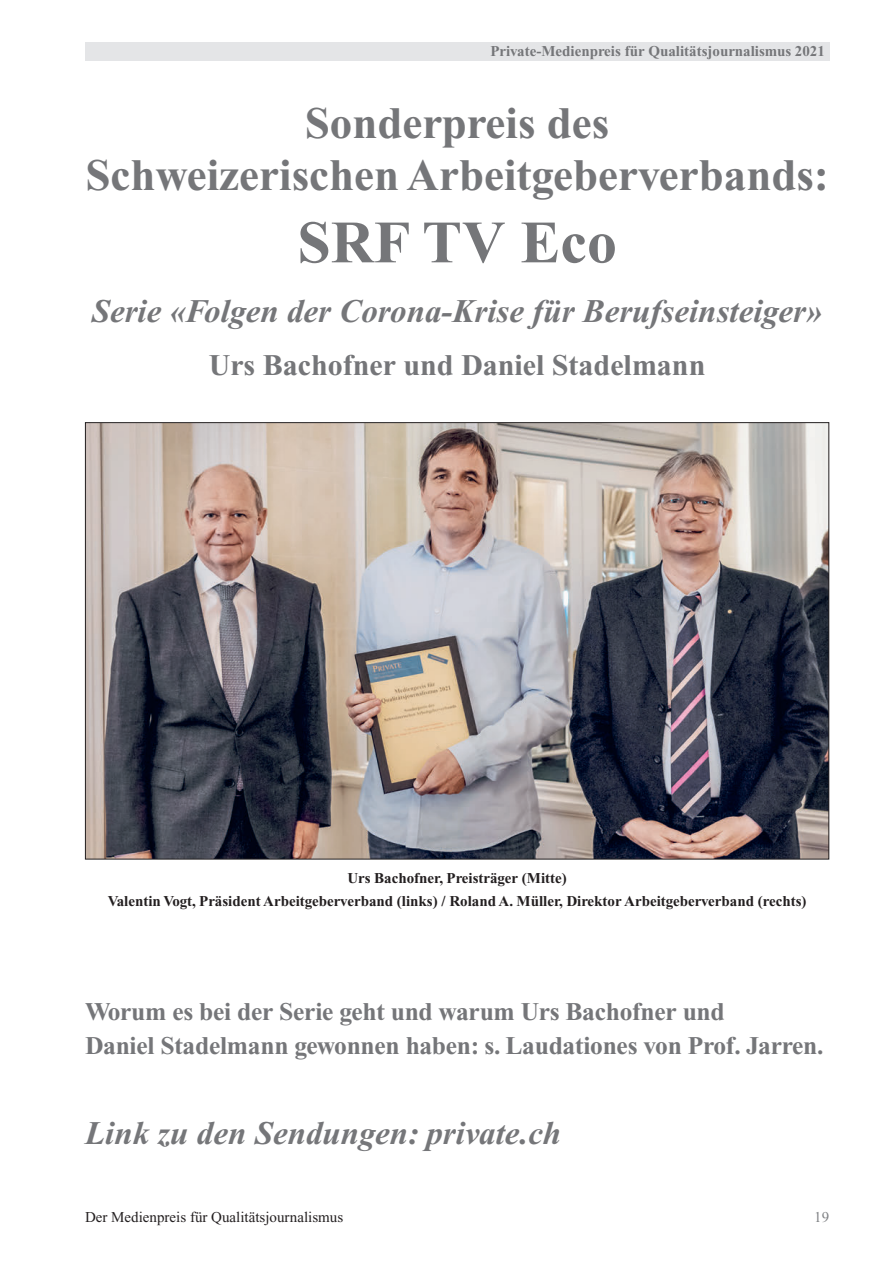
<style>
.page{position:relative;width:893px;height:1263px;background:#fff}
.page>*{position:absolute;margin:0;border:0;box-sizing:border-box;transform-origin:0 0}
.t1{font:700 60px "Times New Roman PS Std";color:#757679}
.t2{font:700 45px/52.5px "Times New Roman PS Std";color:#757679;text-align:center}
.t3{font:italic 700 33px "Times New Roman PS Std";color:#757679}
.t4{font:700 30px "Times New Roman PS Std";color:#757679}
.t5{font:700 25.5px/34.5px "Times New Roman PS Std";letter-spacing:-.01em;color:#757679}
.t6{font:700 15px/22.5px "Times New Roman PS Std";color:#231f20;text-align:center}
.t7{font:700 15px "Times New Roman PS Std";color:#757679}
.t8{font:15px "Times New Roman PS Std";color:#231f20}
.t9{font:15px "Times New Roman PS Std";color:#808285}
</style>
<div class="page">
<div style="left:85px;top:43px;width:744px;height:18px;background:#e4e5e7"></div>
<img style="left:87px;top:424px;width:740px;height:433px">
<p class="t7" style="left:490px;top:46px;width:336px">Private-Medienpreis für Qualitätsjournalismus 2021</p>
<h2 class="t2" style="left:85px;top:102px;width:745px">Sonderpreis des<br>Schweizerischen Arbeitgeberverbands:</h2>
<h1 class="t1" style="left:297px;top:223px;width:321px">SRF TV Eco</h1>
<h3 class="t3" style="left:92px;top:300px;width:732px">Serie «Folgen der Corona-Krise für Berufseinsteiger»</h3>
<h3 class="t4" style="left:209px;top:355px;width:498px">Urs Bachofner und Daniel Stadelmann</h3>
<p class="t6" style="left:108px;top:869px;width:700px">Urs Bachofner, Preisträger (Mitte)<br>Valentin Vogt, Präsident Arbeitgeberverband (links) / Roland A. Müller, Direktor Arbeitgeberverband (rechts)</p>
<h3 class="t5" style="left:85px;top:997px;width:740px">Worum es bei der Serie geht und warum Urs Bachofner und<br>Daniel Stadelmann gewonnen haben: s. Laudationes von Prof. Jarren.</h3>
<h3 class="t3" style="left:85px;top:1122px;width:477px">Link zu den Sendungen: private.ch</h3>
<p class="t8" style="left:85px;top:1212px;width:260px">Der Medienpreis für Qualitätsjournalismus</p>
<p class="t9" style="left:814px;top:1212px;width:16px">19</p>
</div>
